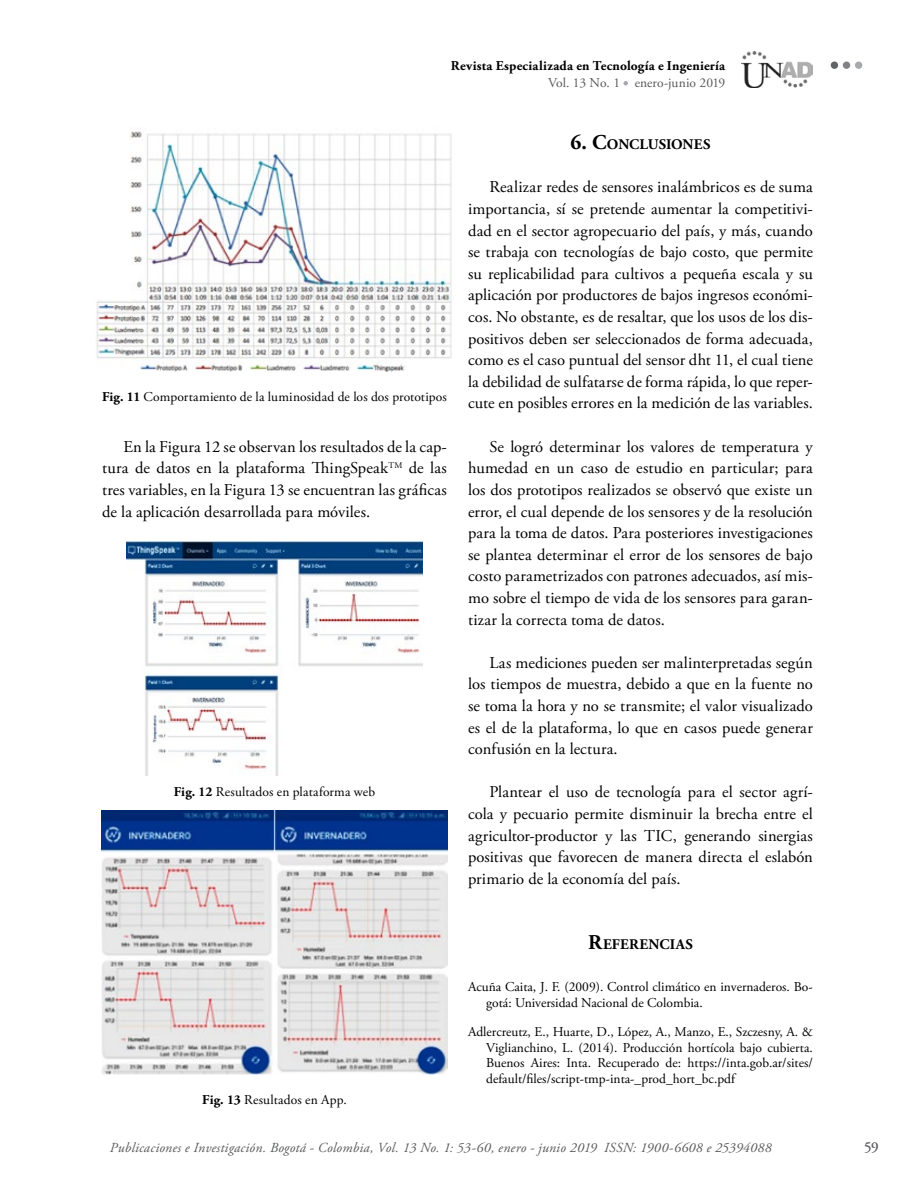
<style>
.page{position:relative;width:915px;height:1191px;background:#fff}
.page>*{position:absolute;margin:0;border:0;box-sizing:border-box;transform-origin:0 0}
.t1{font:16.5px/21.6px "Adobe Garamond Pro";letter-spacing:-.005em;color:#000;text-align:justify}
.t2{font:15px "Adobe Garamond Pro";color:#6d6e71}
.t3{font:700 14.7px "Adobe Garamond Pro";letter-spacing:-.01em;color:#000}
.t4{font:700 14.7px "Adobe Garamond Pro";letter-spacing:.01em;color:#000}
.t5{font:italic 13.8px "Adobe Garamond Pro";letter-spacing:.02em;color:#58595b}
.t6{font:13.5px/15.8px "Adobe Garamond Pro";color:#000}
.t7{font:700 13.5px "Adobe Garamond Pro";letter-spacing:.015em;color:#000}
.t8{font:13.5px "Adobe Garamond Pro";letter-spacing:-.02em;color:#58595b}
.s1{font-weight:700}
.s2{font-size:21px}
</style>
<div class="page">
<img style="left:741px;top:52px;width:71px;height:35px">
<svg style="left:623px;top:81px;width:4px;height:4px"></svg>
<div style="left:830px;top:61px;width:7px;height:8px;background:#636466;border-radius:50%"></div>
<svg style="left:842px;top:61px;width:7px;height:8px"></svg>
<div style="left:854px;top:61px;width:8px;height:8px;background:#a7a9ac;border-radius:50%"></div>
<img style="left:96px;top:131px;width:356px;height:241px">
<img style="left:126px;top:541px;width:296px;height:234px">
<img style="left:101px;top:810px;width:346px;height:264px">
<p class="t7" style="left:451px;top:58px;width:276px">Revista Especializada en Tecnología e Ingeniería</p>
<p class="t8" style="left:548px;top:75px;width:179px">Vol. 13 No. 1 enero-junio 2019</p>
<p class="t6" style="left:102px;top:389px;width:346px"><span class="s1">Fig. 11</span> Comportamiento de la luminosidad de los dos prototipos</p>
<p class="t1" style="left:102px;top:436px;width:346px;text-indent:21px">En la Figura 12 se observan los resultados de la cap&shy;tura de datos en la plataforma ThingSpeak<sup>TM</sup> de las tres variables, en la Figura 13 se encuentran las gráficas de la aplicación desarrollada para móviles.</p>
<p class="t6" style="left:174px;top:784px;width:203px"><span class="s1">Fig. 12</span> Resultados en plataforma web</p>
<p class="t6" style="left:202px;top:1091px;width:146px"><span class="s1">Fig. 13</span> Resultados en App.</p>
<p class="t3" style="left:570px;top:136px;width:141px"><span class="s2">6. C</span>ONCLUSIONES</p>
<p class="t1" style="left:468px;top:177px;width:346px;text-indent:21px">Realizar redes de sensores inalámbricos es de suma importancia, sí se pretende aumentar la competitivi&shy;dad en el sector agropecuario del país, y más, cuando se trabaja con tecnologías de bajo costo, que permite su replicabilidad para cultivos a pequeña escala y su aplicación por productores de bajos ingresos económi&shy;cos. No obstante, es de resaltar, que los usos de los dis&shy;positivos deben ser seleccionados de forma adecuada, como es el caso puntual del sensor dht 11, el cual tiene la debilidad de sulfatarse de forma rápida, lo que reper&shy;cute en posibles errores en la medición de las variables.</p>
<p class="t1" style="left:468px;top:436px;width:346px;text-indent:21px">Se logró determinar los valores de temperatura y humedad en un caso de estudio en particular; para los dos prototipos realizados se observó que existe un error, el cual depende de los sensores y de la resolución para la toma de datos. Para posteriores investigaciones se plantea determinar el error de los sensores de bajo costo parametrizados con patrones adecuados, así mis&shy;mo sobre el tiempo de vida de los sensores para garan&shy;tizar la correcta toma de datos.</p>
<p class="t1" style="left:468px;top:652px;width:346px;text-indent:21px">Las mediciones pueden ser malinterpretadas según los tiempos de muestra, debido a que en la fuente no se toma la hora y no se transmite; el valor visualizado es el de la plataforma, lo que en casos puede generar confusión en la lectura.</p>
<p class="t1" style="left:468px;top:782px;width:346px;text-indent:21px">Plantear el uso de tecnología para el sector agrí&shy;cola y pecuario permite disminuir la brecha entre el agricultor-productor y las TIC, generando sinergias positivas que favorecen de manera directa el eslabón primario de la economía del país.</p>
<p class="t4" style="left:588px;top:935px;width:106px"><span class="s2">R</span>EFERENCIAS</p>
<p class="t6" style="left:486px;top:979px;width:328px;text-indent:-18px">Acuña Caita, J. F. (2009). Control climático en invernaderos. Bo&shy;gotá: Universidad Nacional de Colombia.</p>
<p class="t6" style="left:486px;top:1024px;width:328px;text-align:justify;text-indent:-18px">Adlercreutz, E., Huarte, D., López, A., Manzo, E., Szczesny, A. &amp; Viglianchino, L. (2014). Producción hortícola bajo cubierta.<br>Buenos Aires: Inta. Recuperado de: https://inta.gob.ar/sites/ default/files/script-tmp-inta-_prod_hort_bc.pdf</p>
<p class="t5" style="left:110px;top:1139px;width:663px">Publicaciones e Investigación. Bogotá - Colombia, Vol. 13 No. 1: 53-60, enero - junio 2019 ISSN: 1900-6608 e 25394088</p>
<p class="t2" style="left:863px;top:1137px;width:16px">59</p>
</div>
